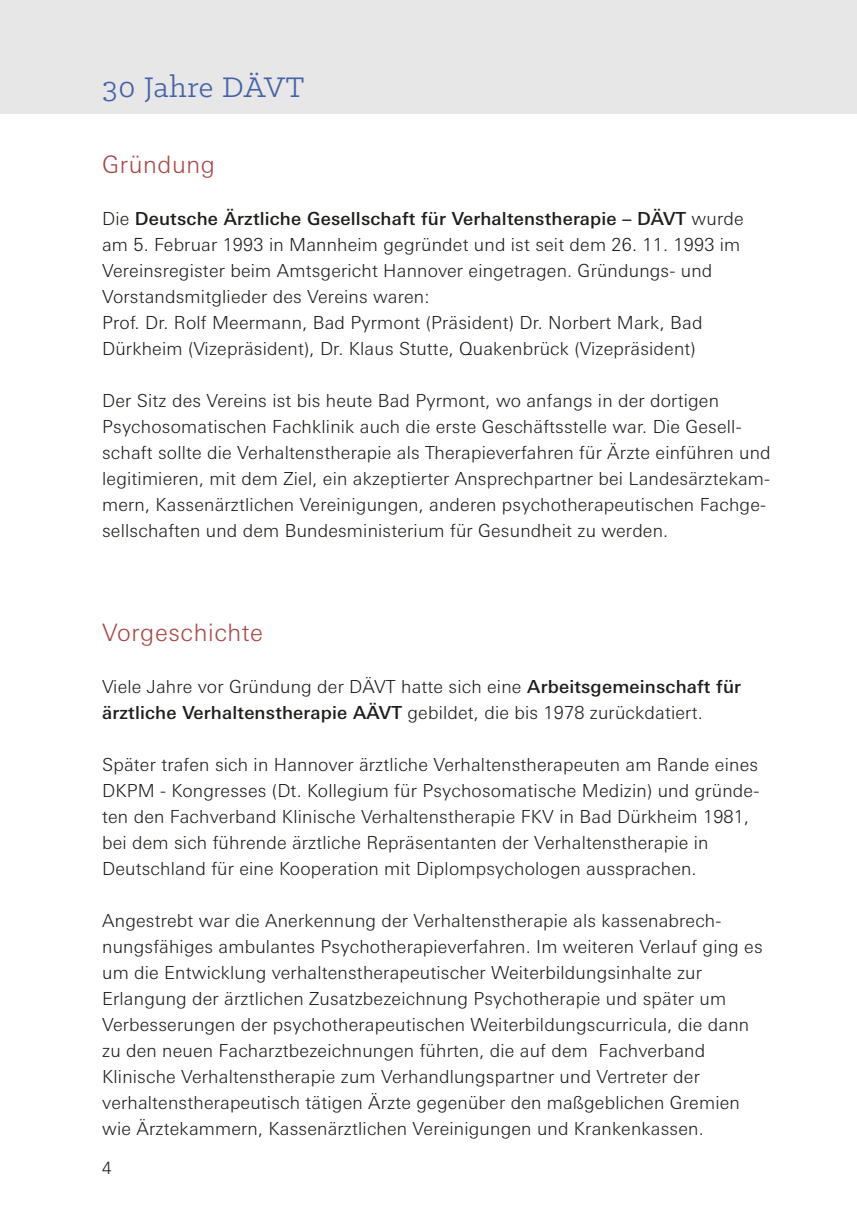
<style>
.page{position:relative;width:857px;height:1225px;background:#fff}
.page>*{position:absolute;margin:0;border:0;box-sizing:border-box;transform-origin:0 0}
.t1{font:32px "Klinic Slab";letter-spacing:.015em;color:#4362a8}
.t2{font:300 24px "Univers Next Pro";letter-spacing:.025em;color:#a94745}
.t3{font:300 18px/26px "Univers Next Pro";letter-spacing:.01em;color:#1d1d1b}
.t4{font:300 17px "Univers Next Pro";color:#1d1d1b}
.s1{font-weight:500}
</style>
<div class="page">
<div style="left:0;top:0;width:856px;height:113px;background:#e7e7e7"></div>
<h1 class="t1" style="left:102px;top:67px;width:204px">30 Jahre DÄVT</h1>
<h2 class="t2" style="left:102px;top:151px;width:114px">Gründung</h2>
<p class="t3" style="left:102px;top:206px;width:642px">Die <span class="s1">Deutsche Ärztliche Gesellschaft für Verhaltenstherapie – DÄVT</span> wurde am 5. Februar 1993 in Mannheim gegründet und ist seit dem 26. 11. 1993 im Vereinsregister beim Amtsgericht Hannover eingetragen. Gründungs- und Vorstandsmitglieder des Vereins waren:<br>Prof. Dr. Rolf Meermann, Bad Pyrmont (Präsident) Dr. Norbert Mark, Bad Dürkheim (Vizepräsident), Dr. Klaus Stutte, Quakenbrück (Vizepräsident)</p>
<p class="t3" style="left:102px;top:387px;width:669px">Der Sitz des Vereins ist bis heute Bad Pyrmont, wo anfangs in der dortigen Psychosomatischen Fachklinik auch die erste Geschäftsstelle war. Die Gesell&shy;schaft sollte die Verhaltenstherapie als Therapieverfahren für Ärzte einführen und legitimieren, mit dem Ziel, ein akzeptierter Ansprechpartner bei Landesärztekam&shy;mern, Kassenärztlichen Vereinigungen, anderen psychotherapeutischen Fachge&shy;sellschaften und dem Bundesministerium für Gesundheit zu werden.</p>
<h2 class="t2" style="left:102px;top:619px;width:162px">Vorgeschichte</h2>
<p class="t3" style="left:102px;top:674px;width:640px">Viele Jahre vor Gründung der DÄVT hatte sich eine <span class="s1">Arbeitsgemeinschaft für ärztliche Verhaltenstherapie AÄVT</span> gebildet, die bis 1978 zurückdatiert.</p>
<p class="t3" style="left:102px;top:752px;width:658px">Später trafen sich in Hannover ärztliche Verhaltenstherapeuten am Rande eines DKPM - Kongresses (Dt. Kollegium für Psychosomatische Medizin) und gründe&shy;ten den Fachverband Klinische Verhaltenstherapie FKV in Bad Dürkheim 1981, bei dem sich führende ärztliche Repräsentanten der Verhaltenstherapie in Deutschland für eine Kooperation mit Diplompsychologen aussprachen.</p>
<p class="t3" style="left:102px;top:908px;width:661px">Angestrebt war die Anerkennung der Verhaltenstherapie als kassenabrech&shy;nungsfähiges ambulantes Psychotherapieverfahren. Im weiteren Verlauf ging es um die Entwicklung verhaltenstherapeutischer Weiterbildungsinhalte zur Erlangung der ärztlichen Zusatzbezeichnung Psychotherapie und später um Verbesserungen der psychotherapeutischen Weiterbildungscurricula, die dann zu den neuen Facharztbezeichnungen führten, die auf dem Fachverband Klinische Verhaltenstherapie zum Verhandlungspartner und Vertreter der verhaltenstherapeutisch tätigen Ärzte gegenüber den maßgeblichen Gremien wie Ärztekammern, Kassenärztlichen Vereinigungen und Krankenkassen.</p>
<p class="t4" style="left:102px;top:1158px;width:11px">4</p>
</div>
